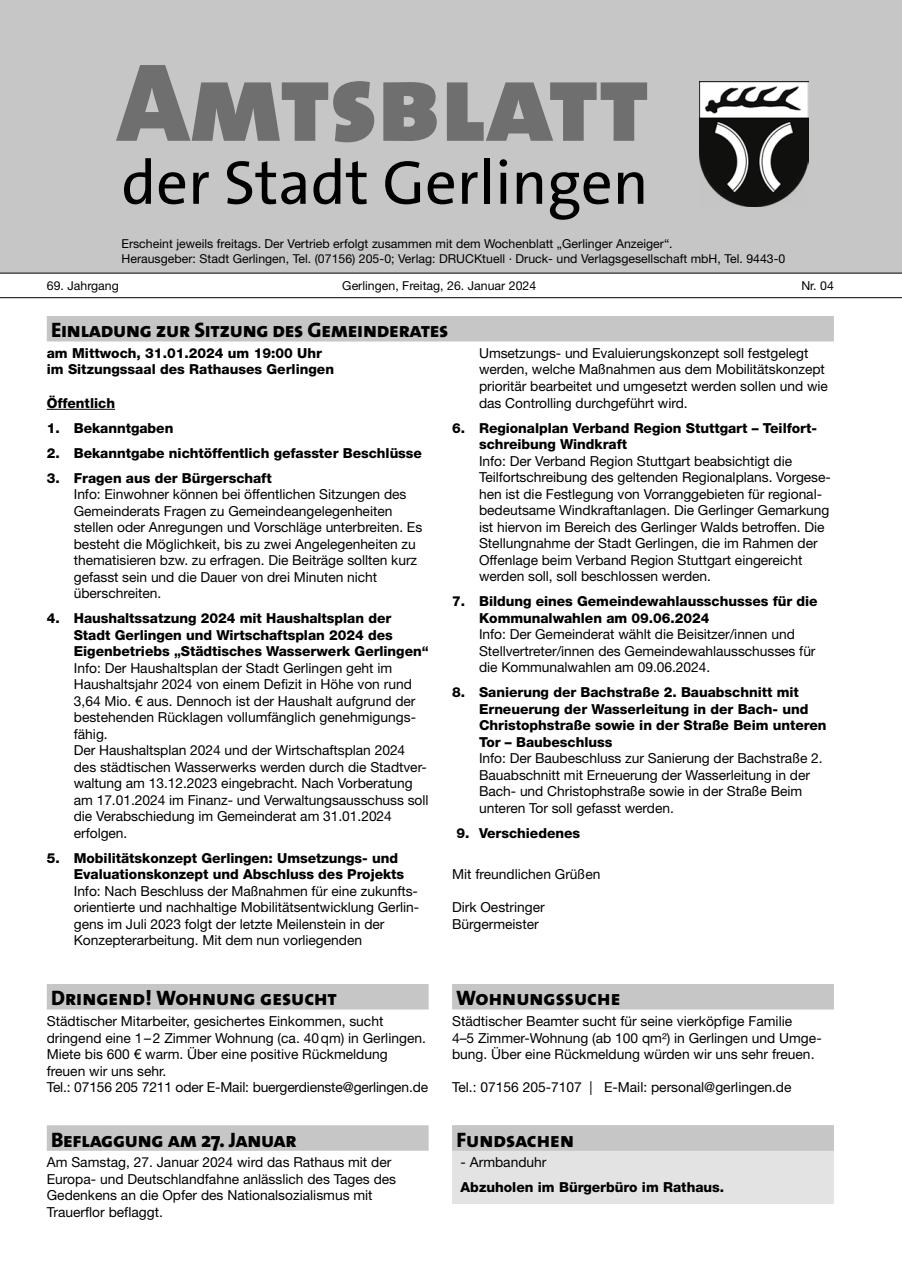
<style>
.page{position:relative;width:902px;height:1280px;background:#fff}
.page>*{position:absolute;margin:0;border:0;box-sizing:border-box;transform-origin:0 0}
.t1{font:900 112.2px "The Sans Os F";color:#706f6f}
.t2{font:62.4px "The Sans Os F";color:#000}
.t3{font:800 21px "The Sans Os F";letter-spacing:-.01em;color:#000}
.t4{font:13.8px/16.5px "Helvetica Neue LT Std";letter-spacing:-.005em;color:#000}
.t5{font:800 13.8px/16.5px "Helvetica Neue LT Std";letter-spacing:-.005em;color:#000}
.Kolumne_Titel_linksb{font:12.3px "Helvetica Neue LT Std";color:#000}
.Kolumne_Titel_mittig{font:12.3px "Helvetica Neue LT Std";color:#000}
.Kolumne_Titel_rechtsb{font:12.3px "Helvetica Neue LT Std";color:#000}
</style>
<div class="page">
<div style="left:0;top:0;width:901px;height:273px;background:#c6c6c6"></div>
<img style="left:699px;top:81px;width:109px;height:125px">
<hr style="left:0;top:273px;width:901px;height:1px;background:#000">
<hr style="left:0;top:297px;width:901px;height:1px;background:#000">
<div style="left:47px;top:316px;width:786px;height:25px;background:#c6c6c6"></div>
<hr style="left:47px;top:409px;width:68px;height:1px;background:#000">
<div style="left:47px;top:984px;width:381px;height:25px;background:#c6c6c6"></div>
<div style="left:452px;top:1125px;width:381px;height:78px;background:#e3e3e3"></div>
<div style="left:452px;top:1125px;width:381px;height:26px;background:#c6c6c6"></div>
<div style="left:47px;top:1125px;width:381px;height:26px;background:#c6c6c6"></div>
<div style="left:452px;top:984px;width:381px;height:25px;background:#c6c6c6"></div>
<p class="t1" style="left:117px;top:31px;width:533px">Amtsblatt</p>
<p class="t2" style="left:121px;top:143px;width:528px">der Stadt Gerlingen</p>
<p class="Kolumne_Titel_linksb" style="left:121px;top:237px;width:552px">Erscheint jeweils freitags. Der Vertrieb erfolgt zusammen mit dem Wochenblatt „Gerlinger Anzeiger“.</p>
<p class="Kolumne_Titel_linksb" style="left:121px;top:251px;width:665px">Herausgeber: Stadt Gerlingen, Tel. (07156) 205-0; Verlag: DRUCKtuell · Druck- und Verlagsgesellschaft mbH, Tel. 9443-0</p>
<p class="Kolumne_Titel_linksb" style="left:47px;top:279px;width:73px">69. Jahrgang</p>
<p class="Kolumne_Titel_mittig" style="left:342px;top:279px;width:195px">Gerlingen, Freitag, 26. Januar 2024</p>
<p class="Kolumne_Titel_rechtsb" style="left:801px;top:279px;width:34px">Nr. 04</p>
<h1 class="t3" style="left:51px;top:317px;width:399px">Einladung zur Sitzung des Gemeinderates</h1>
<p class="t5" style="left:47px;top:345px;width:277px">am Mittwoch, 31.01.2024 um 19:00 Uhr</p>
<p class="t5" style="left:47px;top:361px;width:289px">im Sitzungssaal des Rathauses Gerlingen</p>
<p class="t5" style="left:47px;top:394px;width:70px">Öffentlich</p>
<p class="t5" style="left:47px;top:419px;width:128px">1. Bekanntgaben</p>
<p class="t5" style="left:47px;top:444px;width:376px">2. Bekanntgabe nichtöffentlich gefasster Beschlüsse</p>
<p class="t5" style="left:47px;top:469px;width:226px">3. Fragen aus der Bürgerschaft</p>
<p class="t4" style="left:74px;top:486px;width:350px">Info: Einwohner können bei öffentlichen Sitzungen des Gemeinderats Fragen zu Gemeindeangelegenheiten stellen oder Anregungen und Vorschläge unterbreiten. Es besteht die Möglichkeit, bis zu zwei Angelegenheiten zu thematisieren bzw. zu erfragen. Die Beiträge sollten kurz gefasst sein und die Dauer von drei Minuten nicht überschreiten.</p>
<p class="t5" style="left:74px;top:610px;width:356px;text-indent:-27px">4. Haushaltssatzung 2024 mit Haushaltsplan der<br>Stadt Gerlingen und Wirtschaftsplan 2024 des<br>Eigenbetriebs „Städtisches Wasserwerk Gerlingen“</p>
<p class="t4" style="left:74px;top:659px;width:344px">Info: Der Haushaltsplan der Stadt Gerlingen geht im Haushaltsjahr 2024 von einem Defizit in Höhe von rund 3,64 Mio. € aus. Dennoch ist der Haushalt aufgrund der bestehenden Rücklagen vollumfänglich genehmigungs&shy;fähig.</p>
<p class="t4" style="left:74px;top:742px;width:356px">Der Haushaltsplan 2024 und der Wirtschaftsplan 2024 des städtischen Wasserwerks werden durch die Stadtver&shy;waltung am 13.12.2023 eingebracht. Nach Vorberatung am 17.01.2024 im Finanz- und Verwaltungsausschuss soll die Verabschiedung im Gemeinderat am 31.01.2024 erfolgen.</p>
<p class="t5" style="left:74px;top:849px;width:332px;text-indent:-27px">5. Mobilitätskonzept Gerlingen: Umsetzungs- und<br>Evaluationskonzept und Abschluss des Projekts</p>
<p class="t4" style="left:74px;top:882px;width:347px">Info: Nach Beschluss der Maßnahmen für eine zukunfts&shy;orientierte und nachhaltige Mobilitätsentwicklung Gerlin&shy;gens im Juli 2023 folgt der letzte Meilenstein in der Konzepterarbeitung. Mit dem nun vorliegenden</p>
<p class="t4" style="left:479px;top:345px;width:350px">Umsetzungs- und Evaluierungskonzept soll festgelegt werden, welche Maßnahmen aus dem Mobilitätskonzept prioritär bearbeitet und umgesetzt werden sollen und wie das Controlling durchgeführt wird.</p>
<p class="t5" style="left:479px;top:419px;width:339px;text-indent:-27px">6. Regionalplan Verband Region Stuttgart – Teilfort&shy;schreibung Windkraft</p>
<p class="t4" style="left:479px;top:452px;width:353px">Info: Der Verband Region Stuttgart beabsichtigt die Teilfortschreibung des geltenden Regionalplans. Vorgese&shy;hen ist die Festlegung von Vorranggebieten für regional&shy;bedeutsame Windkraftanlagen. Die Gerlinger Gemarkung ist hiervon im Bereich des Gerlinger Walds betroffen. Die Stellungnahme der Stadt Gerlingen, die im Rahmen der Offenlage beim Verband Region Stuttgart eingereicht werden soll, soll beschlossen werden.</p>
<p class="t5" style="left:479px;top:593px;width:340px;text-indent:-27px">7. Bildung eines Gemeindewahlausschusses für die<br>Kommunalwahlen am 09.06.2024</p>
<p class="t4" style="left:479px;top:626px;width:338px">Info: Der Gemeinderat wählt die Beisitzer/innen und<br>Stellvertreter/innen des Gemeindewahlausschusses für die Kommunalwahlen am 09.06.2024.</p>
<p class="t5" style="left:479px;top:684px;width:349px;text-indent:-27px">8. Sanierung der Bachstraße 2. Bauabschnitt mit Erneuerung der Wasserleitung in der Bach- und Christophstraße sowie in der Straße Beim unteren Tor – Baubeschluss</p>
<p class="t4" style="left:479px;top:750px;width:345px">Info: Der Baubeschluss zur Sanierung der Bachstraße 2.<br>Bauabschnitt mit Erneuerung der Wasserleitung in der Bach- und Christophstraße sowie in der Straße Beim unteren Tor soll gefasst werden.</p>
<p class="t5" style="left:456px;top:824px;width:125px">9. Verschiedenes</p>
<p class="t4" style="left:452px;top:866px;width:150px">Mit freundlichen Grüßen</p>
<p class="t4" style="left:452px;top:899px;width:94px">Dirk Oestringer</p>
<p class="t4" style="left:452px;top:915px;width:88px">Bürgermeister</p>
<h1 class="t3" style="left:51px;top:985px;width:287px">Dringend! Wohnung gesucht</h1>
<p class="t4" style="left:47px;top:1013px;width:380px">Städtischer Mitarbeiter, gesichertes Einkommen, sucht dringend eine 1–2 Zimmer Wohnung (ca. 40qm) in Gerlingen.<br>Miete bis 600 € warm. Über eine positive Rückmeldung freuen wir uns sehr.</p>
<p class="t4" style="left:47px;top:1079px;width:383px">Tel.: 07156 205 7211 oder E-Mail: buergerdienste@gerlingen.de</p>
<h1 class="t3" style="left:51px;top:1126px;width:247px">Beflaggung am 27. Januar</h1>
<p class="t4" style="left:47px;top:1154px;width:351px">Am Samstag, 27. Januar 2024 wird das Rathaus mit der Europa- und Deutschlandfahne anlässlich des Tages des Gedenkens an die Opfer des Nationalsozialismus mit Trauerflor beflaggt.</p>
<h1 class="t3" style="left:456px;top:985px;width:165px">Wohnungssuche</h1>
<p class="t4" style="left:452px;top:1013px;width:371px">Städtischer Beamter sucht für seine vierköpfige Familie<br>4–5 Zimmer-Wohnung (ab 100 qm²) in Gerlingen und Umge&shy;bung. Über eine Rückmeldung würden wir uns sehr freuen.</p>
<p class="t4" style="left:452px;top:1079px;width:341px">Tel.: 07156 205-7107 | E-Mail: personal@gerlingen.de</p>
<h1 class="t3" style="left:456px;top:1126px;width:119px">Fundsachen</h1>
<p class="t4" style="left:460px;top:1154px;width:87px">- Armbanduhr</p>
<p class="t5" style="left:460px;top:1179px;width:265px">Abzuholen im Bürgerbüro im Rathaus.</p>
</div>
